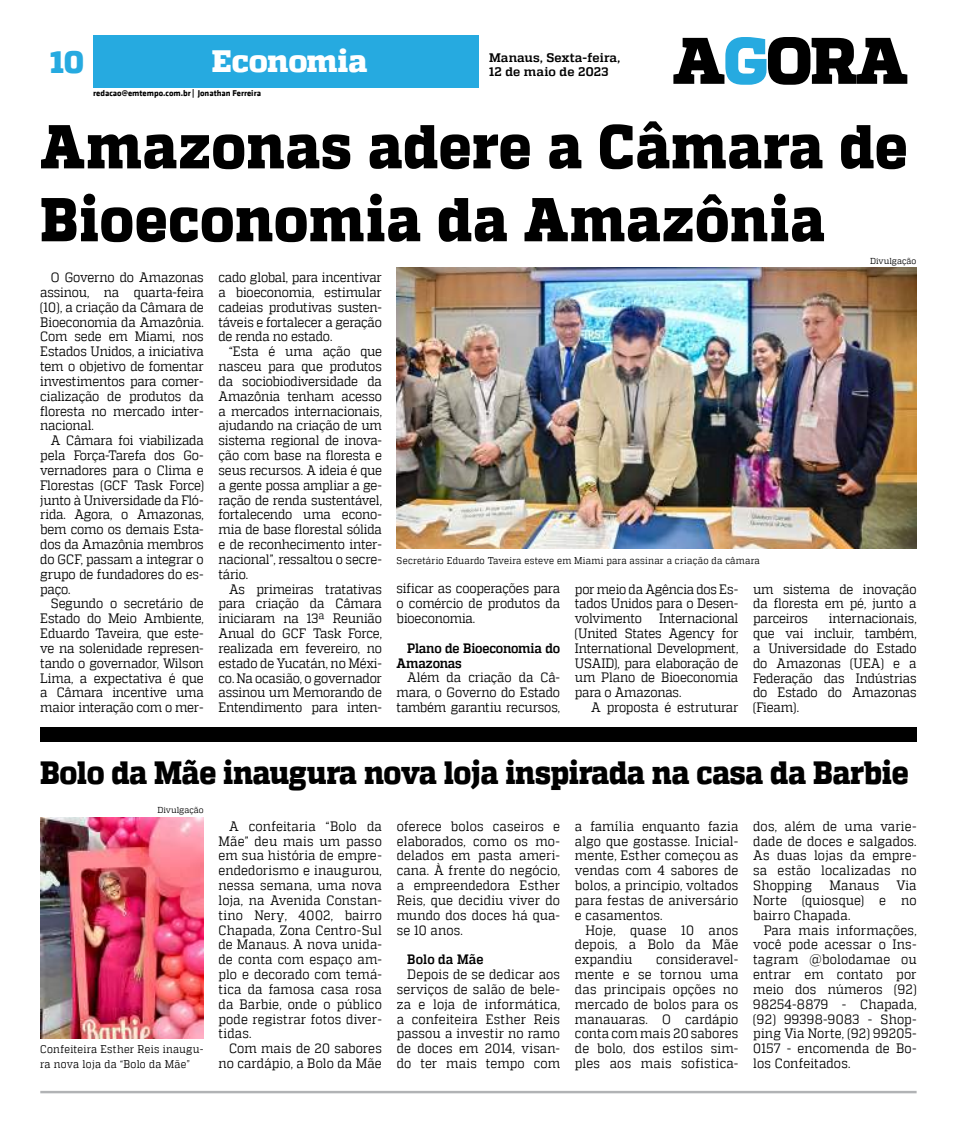
<style>
.page{position:relative;width:957px;height:1134px;background:#fff}
.page>*{position:absolute;margin:0;border:0;box-sizing:border-box;transform-origin:0 0}
.t1{font:800 61.75px/72.9px "MW Quadon";letter-spacing:.01em;color:#000;scale:.9 1}
.t2{font:800 32.12px "MW Quadon";letter-spacing:-.015em;color:#000;scale:.9 1}
.t3{font:800 30.88px "MW Quadon";color:#fff}
.t4{font:800 30.88px "MW Quadon";color:#26aae0}
.t5{font:13.62px/14.9px "MW Quadon";letter-spacing:-.005em;color:#000;text-align:justify;scale:.9 1}
.t6{font:700 13.62px/14.9px "MW Quadon";letter-spacing:-.01em;color:#000;scale:.9 1}
.t7{font:700 12.38px "MW Quadon";letter-spacing:.015em;color:#000}
.t8{font:11.12px/14.9px "MW Quadon";letter-spacing:.025em;color:#000;scale:.9 1}
.t9{font:9.88px "MW Quadon";letter-spacing:.025em;color:#000;scale:.9 1}
.t10{font:700 8.62px "MW Klavika Bd";color:#000}
.t11{font:8.62px "MW Quadon";letter-spacing:.005em;color:#000;scale:.95 1}
</style>
<div class="page">
<div style="left:93px;top:35px;width:386px;height:52px;background:#26aae0"></div>
<svg style="left:673px;top:37px;width:234px;height:48px"></svg>
<hr style="left:40px;top:1091px;width:876px;height:2px;background:#b1b3b5">
<div style="left:40px;top:727px;width:876px;height:15px;background:#000"></div>
<img style="left:40px;top:817px;width:163px;height:221px">
<img style="left:397px;top:267px;width:519px;height:282px">
<h3 class="t3" style="left:212px;top:43px;width:157px">Economia</h3>
<p class="t10" style="left:93px;top:87px;width:169px">redacao@emtempo.com.br | Jonathan Ferreira</p>
<h1 class="t1" style="left:40px;top:112px;width:965px">Amazonas adere a Câmara de<br>Bioeconomia da Amazônia</h1>
<p class="t11" style="left:870px;top:256px;width:50px">Divulgação</p>
<h3 class="t4" style="left:50px;top:44px;width:35px">10</h3>
<p class="t7" style="left:489px;top:50px;width:132px">Manaus, Sexta-feira,</p>
<p class="t7" style="left:489px;top:65px;width:121px">12 de maio de 2023</p>
<p class="t5" style="left:40px;top:270px;width:183px;text-indent:11px">O Governo do Amazonas assinou, na quarta-feira (10), a criação da Câmara de Bioeconomia da Amazônia.<br>Com sede em Miami, nos Estados Unidos, a iniciativa tem o objetivo de fomentar investimentos para comer&shy;cialização de produtos da floresta no mercado inter&shy;nacional.</p>
<p class="t5" style="left:40px;top:433px;width:183px;text-indent:11px">A Câmara foi viabilizada pela Força-Tarefa dos Go&shy;vernadores para o Clima e Florestas (GCF Task Force) junto à Universidade da Fló&shy;rida. Agora, o Amazonas, bem como os demais Esta&shy;dos da Amazônia membros do GCF, passam a integrar o grupo de fundadores do es&shy;paço.</p>
<p class="t5" style="left:40px;top:596px;width:183px;text-indent:11px">Segundo o secretário de Estado do Meio Ambiente, Eduardo Taveira, que este&shy;ve na solenidade represen&shy;tando o governador, Wilson Lima, a expectativa é que a Câmara incentive uma maior interação com o mer-</p>
<p class="t5" style="left:218px;top:270px;width:183px">cado global, para incentivar a bioeconomia, estimular cadeias produtivas susten&shy;táveis e fortalecer a geração de renda no estado.</p>
<p class="t5" style="left:218px;top:344px;width:183px;text-indent:11px">“Esta é uma ação que nasceu para que produtos da sociobiodiversidade da Amazônia tenham acesso a mercados internacionais, ajudando na criação de um sistema regional de inova&shy;ção com base na floresta e seus recursos. A ideia é que a gente possa ampliar a ge&shy;ração de renda sustentável, fortalecendo uma econo&shy;mia de base florestal sólida e de reconhecimento inter&shy;nacional”, ressaltou o secre&shy;tário.</p>
<p class="t5" style="left:218px;top:581px;width:183px;text-indent:11px">As primeiras tratativas para criação da Câmara iniciaram na 13ª Reunião Anual do GCF Task Force, realizada em fevereiro, no estado de Yucatán, no Méxi&shy;co. Na ocasião, o governador assinou um Memorando de Entendimento para inten-</p>
<p class="t9" style="left:397px;top:555px;width:405px">Secretário Eduardo Taveira esteve em Miami para assinar a criação da câmara</p>
<p class="t5" style="left:397px;top:581px;width:183px">sificar as cooperações para o comércio de produtos da bioeconomia.</p>
<p class="t6" style="left:397px;top:641px;width:183px;text-indent:11px">Plano de Bioeconomia do<br>Amazonas</p>
<p class="t5" style="left:397px;top:670px;width:183px;text-indent:11px">Além da criação da Câ&shy;mara, o Governo do Estado também garantiu recursos,</p>
<p class="t5" style="left:575px;top:581px;width:183px">por meio da Agência dos Es&shy;tados Unidos para o Desen&shy;volvimento Internacional (United States Agency for International Development, USAID), para elaboração de um Plano de Bioeconomia para o Amazonas.</p>
<p class="t5" style="left:591px;top:700px;width:165px">A proposta é estruturar</p>
<p class="t5" style="left:753px;top:581px;width:183px">um sistema de inovação da floresta em pé, junto a parceiros</p>
<p class="t5" style="left:753px;top:611px;width:183px;text-indent:76px">internacionais, que vai incluir, também, a Universidade do Estado do Amazonas (UEA) e a Federação das Indústrias do Estado do Amazonas (Fieam).</p>
<h2 class="t2" style="left:40px;top:754px;width:966px">Bolo da Mãe inaugura nova loja inspirada na casa da Barbie</h2>
<p class="t5" style="left:218px;top:818px;width:183px;text-indent:11px">A confeitaria “Bolo da Mãe” deu mais um passo em sua história de empre&shy;endedorismo e inaugurou, nessa semana, uma nova loja, na Avenida Constan&shy;tino Nery, 4002, bairro Chapada, Zona Centro-Sul de Manaus. A nova unida&shy;de conta com espaço am&shy;plo e decorado com temá&shy;tica da famosa casa rosa da Barbie, onde o público pode registrar fotos diver&shy;tidas.</p>
<p class="t5" style="left:218px;top:1041px;width:183px;text-align:right">Com mais de 20 sabores no cardápio, a Bolo da Mãe</p>
<p class="t11" style="left:157px;top:805px;width:50px">Divulgação</p>
<p class="t5" style="left:575px;top:818px;width:183px">a família enquanto fazia algo que gostasse. Inicial&shy;mente, Esther começou as vendas com 4 sabores de bolos, a princípio, voltados para festas de aniversário e casamentos.</p>
<p class="t5" style="left:575px;top:922px;width:183px;text-indent:11px">Hoje, quase 10 anos depois, a Bolo da Mãe expandiu</p>
<p class="t5" style="left:753px;top:818px;width:183px">dos, além de uma varie&shy;dade de doces e salgados.<br>As duas lojas da empre&shy;sa estão localizadas no Shopping</p>
<p class="t5" style="left:397px;top:818px;width:183px">oferece bolos caseiros e elaborados, como os mo&shy;delados em pasta ameri&shy;cana. À frente do negócio, a empreendedora Esther Reis, que decidiu viver do mundo dos doces há qua&shy;se 10 anos.</p>
<p class="t6" style="left:407px;top:952px;width:86px">Bolo da Mãe</p>
<p class="t5" style="left:397px;top:967px;width:183px;text-indent:11px">Depois de se dedicar aos serviços de salão de bele&shy;za e loja de informática, a confeiteira Esther Reis passou a investir no ramo de doces em 2014, visan&shy;do ter mais tempo com</p>
<p class="t5" style="left:753px;top:878px;width:183px;text-indent:143px">Via Norte (quiosque) e no bairro Chapada.</p>
<p class="t5" style="left:753px;top:922px;width:183px;text-indent:11px">Para mais informações, você pode acessar o Ins&shy;tagram @bolodamae ou entrar em contato por meio dos números (92)<br>98254-8879 - Chapada, (92) 99398-9083 - Shop&shy;ping Via Norte, (92) 99205- 0157 - encomenda de Bo&shy;los Confeitados.</p>
<p class="t5" style="left:829px;top:878px;width:57px">Manaus</p>
<p class="t5" style="left:575px;top:952px;width:183px;text-indent:81px">consideravel&shy;mente e se tornou uma das principais opções no mercado de bolos para os manauaras. O cardápio conta com mais 20 sabores de bolo, dos estilos sim&shy;ples aos mais sofistica-</p>
<p class="t8" style="left:40px;top:1042px;width:183px">Confeiteira Esther Reis inaugu&shy;ra nova loja da “Bolo da Mãe”</p>
</div>
